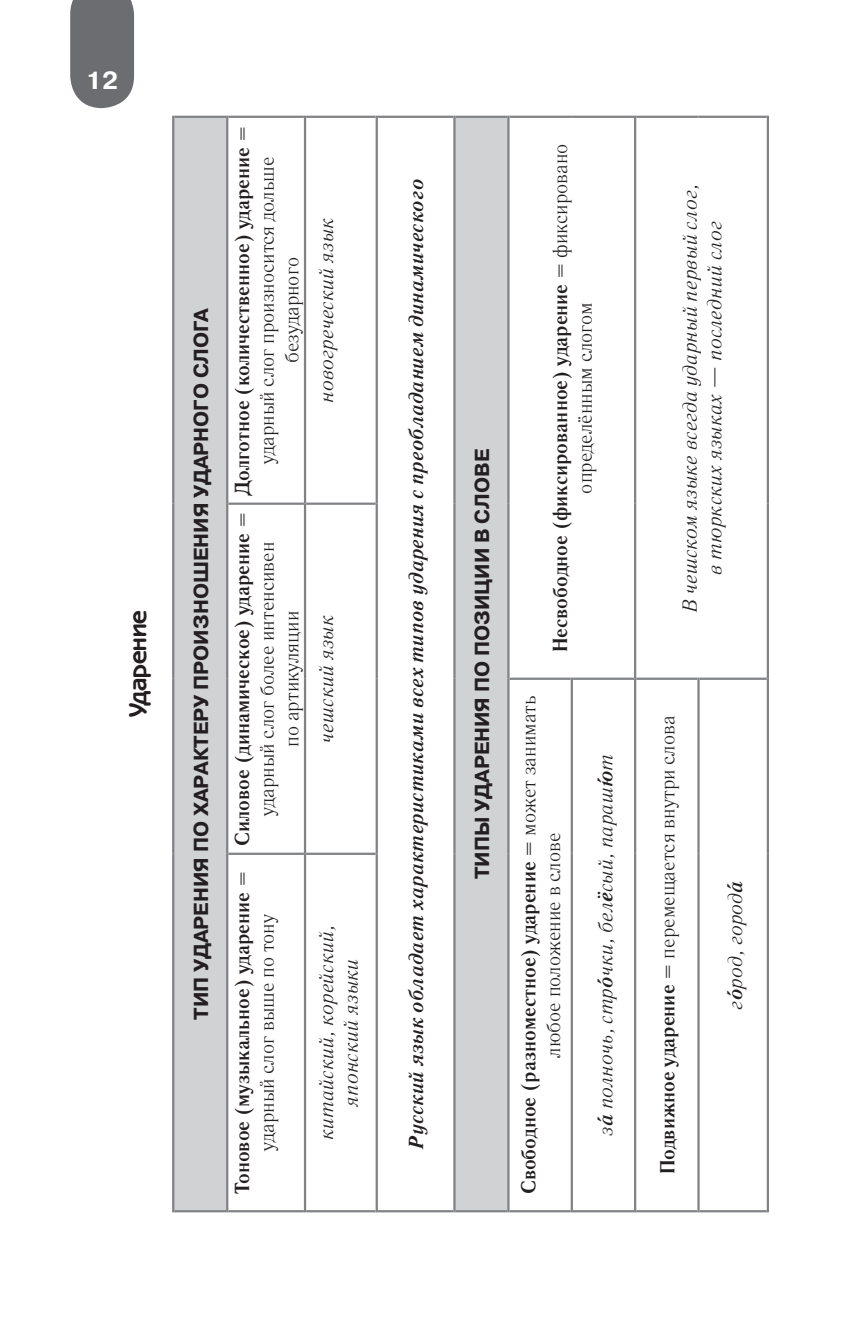
<style>
.page{position:relative;width:849px;height:1340px;background:#fff}
.page>*{position:absolute;margin:0;border:0;box-sizing:border-box;transform-origin:0 0}
.t1{font:700 24.75px "Benguiat Gothic C";color:#231f20}
.t2{font:700 24.75px "Pragmatica C";color:#fff}
.t3{font:20.25px/24.8px "Literaturnaya C";color:#231f20;text-align:center}
.t4{font:italic 20.25px/24.8px "Literaturnaya C";color:#231f20;text-align:center}
.t5{font:700 20.25px/24.8px "Literaturnaya C";color:#231f20;text-align:center}
.t6{font:italic 700 20.25px "Literaturnaya C";color:#231f20}
.t7{font:700 20.25px "Pragmatica C";color:#231f20}
.s1{font-weight:700}
.s2{font-weight:400}
.s3{font-family:"School Book AC";font-style:normal}
.s4{font-family:"Petersburg";font-weight:700}
</style>
<div class="page">
<svg style="left:70px;top:0;width:64px;height:108px;background:#757679"></svg>
<svg style="left:174px;top:118px;width:333px;height:1092px"></svg>
<hr style="left:172px;top:853px;width:2px;height:359px;background:#808285">
<hr style="left:174px;top:1210px;width:52px;height:2px;background:#808285">
<hr style="left:172px;top:678px;width:2px;height:175px;background:#808285">
<hr style="left:172px;top:503px;width:2px;height:175px;background:#808285">
<hr style="left:172px;top:116px;width:2px;height:387px;background:#808285">
<hr style="left:174px;top:116px;width:52px;height:2px;background:#808285">
<hr style="left:226px;top:853px;width:2px;height:359px;background:#808285">
<hr style="left:228px;top:1210px;width:76px;height:2px;background:#808285">
<hr style="left:306px;top:1210px;width:69px;height:2px;background:#808285">
<hr style="left:378px;top:1210px;width:75px;height:2px;background:#808285">
<hr style="left:455px;top:1210px;width:52px;height:2px;background:#808285">
<hr style="left:509px;top:1210px;width:61px;height:2px;background:#808285">
<hr style="left:572px;top:1210px;width:61px;height:2px;background:#808285">
<hr style="left:636px;top:1210px;width:61px;height:2px;background:#808285">
<hr style="left:699px;top:1210px;width:67px;height:2px;background:#808285">
<hr style="left:226px;top:678px;width:2px;height:175px;background:#808285">
<hr style="left:228px;top:852px;width:76px;height:3px;background:#808285">
<hr style="left:226px;top:503px;width:2px;height:175px;background:#808285">
<hr style="left:304px;top:678px;width:2px;height:175px;background:#808285">
<hr style="left:306px;top:852px;width:69px;height:3px;background:#808285">
<hr style="left:304px;top:503px;width:2px;height:175px;background:#808285">
<hr style="left:375px;top:678px;width:3px;height:175px;background:#808285">
<hr style="left:375px;top:503px;width:3px;height:175px;background:#808285">
<hr style="left:507px;top:503px;width:2px;height:175px;background:#808285">
<hr style="left:507px;top:116px;width:2px;height:387px;background:#808285">
<hr style="left:633px;top:503px;width:3px;height:175px;background:#808285">
<hr style="left:633px;top:116px;width:3px;height:387px;background:#808285">
<hr style="left:766px;top:503px;width:2px;height:175px;background:#808285">
<hr style="left:766px;top:116px;width:2px;height:387px;background:#808285">
<hr style="left:226px;top:116px;width:2px;height:387px;background:#808285">
<hr style="left:228px;top:502px;width:76px;height:3px;background:#808285">
<hr style="left:228px;top:116px;width:76px;height:2px;background:#808285">
<hr style="left:306px;top:502px;width:69px;height:3px;background:#808285">
<hr style="left:306px;top:116px;width:69px;height:2px;background:#808285">
<hr style="left:378px;top:116px;width:75px;height:2px;background:#808285">
<hr style="left:455px;top:116px;width:52px;height:2px;background:#808285">
<hr style="left:509px;top:677px;width:61px;height:3px;background:#808285">
<hr style="left:509px;top:116px;width:62px;height:2px;background:#808285">
<hr style="left:572px;top:677px;width:61px;height:3px;background:#808285">
<hr style="left:571px;top:116px;width:62px;height:2px;background:#808285">
<hr style="left:636px;top:677px;width:61px;height:3px;background:#808285">
<hr style="left:636px;top:116px;width:62px;height:2px;background:#808285">
<hr style="left:699px;top:677px;width:67px;height:3px;background:#808285">
<hr style="left:698px;top:116px;width:68px;height:2px;background:#808285">
<hr style="left:304px;top:853px;width:2px;height:359px;background:#808285">
<hr style="left:375px;top:853px;width:3px;height:359px;background:#808285">
<hr style="left:453px;top:853px;width:2px;height:359px;background:#808285">
<hr style="left:453px;top:678px;width:2px;height:175px;background:#808285">
<hr style="left:453px;top:503px;width:2px;height:175px;background:#808285">
<hr style="left:453px;top:116px;width:2px;height:387px;background:#808285">
<hr style="left:507px;top:853px;width:2px;height:359px;background:#808285">
<hr style="left:507px;top:678px;width:2px;height:175px;background:#808285">
<hr style="left:570px;top:853px;width:2px;height:359px;background:#808285">
<hr style="left:570px;top:677px;width:2px;height:176px;background:#808285">
<hr style="left:633px;top:853px;width:3px;height:359px;background:#808285">
<hr style="left:633px;top:678px;width:3px;height:175px;background:#808285">
<hr style="left:697px;top:853px;width:2px;height:359px;background:#808285">
<hr style="left:697px;top:677px;width:2px;height:176px;background:#808285">
<hr style="left:766px;top:853px;width:2px;height:359px;background:#808285">
<hr style="left:766px;top:678px;width:2px;height:175px;background:#808285">
<hr style="left:304px;top:116px;width:2px;height:387px;background:#808285">
<hr style="left:375px;top:116px;width:3px;height:387px;background:#808285">
<p class="t2" style="left:86px;top:68px;width:34px">12</p>
<p class="t1" style="left:123px;top:717px;width:108px;rotate:-90deg">Ударение</p>
<p class="t7" style="left:190px;top:1019px;width:713px;rotate:-90deg">ТИП УДАРЕНИЯ ПО ХАРАКТЕРУ ПРОИЗНОШЕНИЯ УДАРНОГО СЛОГА</p>
<p class="t3" style="left:230px;top:494px;width:370px;rotate:-90deg"><span class="s1">Долготное (количественное) ударение</span> = ударный слог произносится дольше безударного</p>
<p class="t3" style="left:230px;top:845px;width:336px;rotate:-90deg"><span class="s1">Силовое (динамическое) ударение</span> = ударный слог более интенсивен<br>по артикуляции</p>
<p class="t5" style="left:229px;top:1194px;width:325px;rotate:-90deg">Тоновое (музыкальное) ударение <span class="s2">= ударный слог выше по тону</span></p>
<p class="t4" style="left:314px;top:403px;width:187px;rotate:-90deg">новогреческий язык</p>
<p class="t4" style="left:314px;top:742px;width:129px;rotate:-90deg">чешский язык</p>
<p class="t4" style="left:314px;top:1140px;width:217px;rotate:-90deg">китайский, корейский, японский языки</p>
<p class="t6" style="left:404px;top:1148px;width:971px;rotate:-90deg">Русский язык обладает характеристиками всех типов ударения с преобладанием динамического</p>
<p class="t7" style="left:471px;top:879px;width:432px;rotate:-90deg">ТИПЫ УДАРЕНИЯ ПО ПОЗИЦИИ В СЛОВЕ</p>
<p class="t5" style="left:547px;top:652px;width:510px;rotate:-90deg">Несвободное (фиксированное) ударение <span class="s2">= фиксировано определённым слогом</span></p>
<p class="t3" style="left:516px;top:1194px;width:500px;rotate:-90deg"><span class="s1">Свободное (разноместное) ударение</span> = может занимать любое положение в слове</p>
<p class="t4" style="left:593px;top:1136px;width:383px;rotate:-90deg">з<span class="s3">ˆ</span><span class="s1">а</span> полночь, стр<span class="s3">ˆ</span><span class="s1">о</span>чки, бел<span class="s4">ё</span>сый, параш<span class="s3">ˆ</span><span class="s1">ю</span>т</p>
<p class="t4" style="left:677px;top:611px;width:429px;rotate:-90deg">В чешском языке всегда ударный первый слог, в тюркских языках — последний слог</p>
<p class="t3" style="left:655px;top:1174px;width:460px;rotate:-90deg"><span class="s1">Подвижное ударение</span> = перемещается внутри слова</p>
<p class="t4" style="left:722px;top:1009px;width:131px;rotate:-90deg">г<span class="s3">ˆ</span><span class="s1">о</span>род, город<span class="s3">ˆ</span><span class="s1">а</span></p>
</div>
